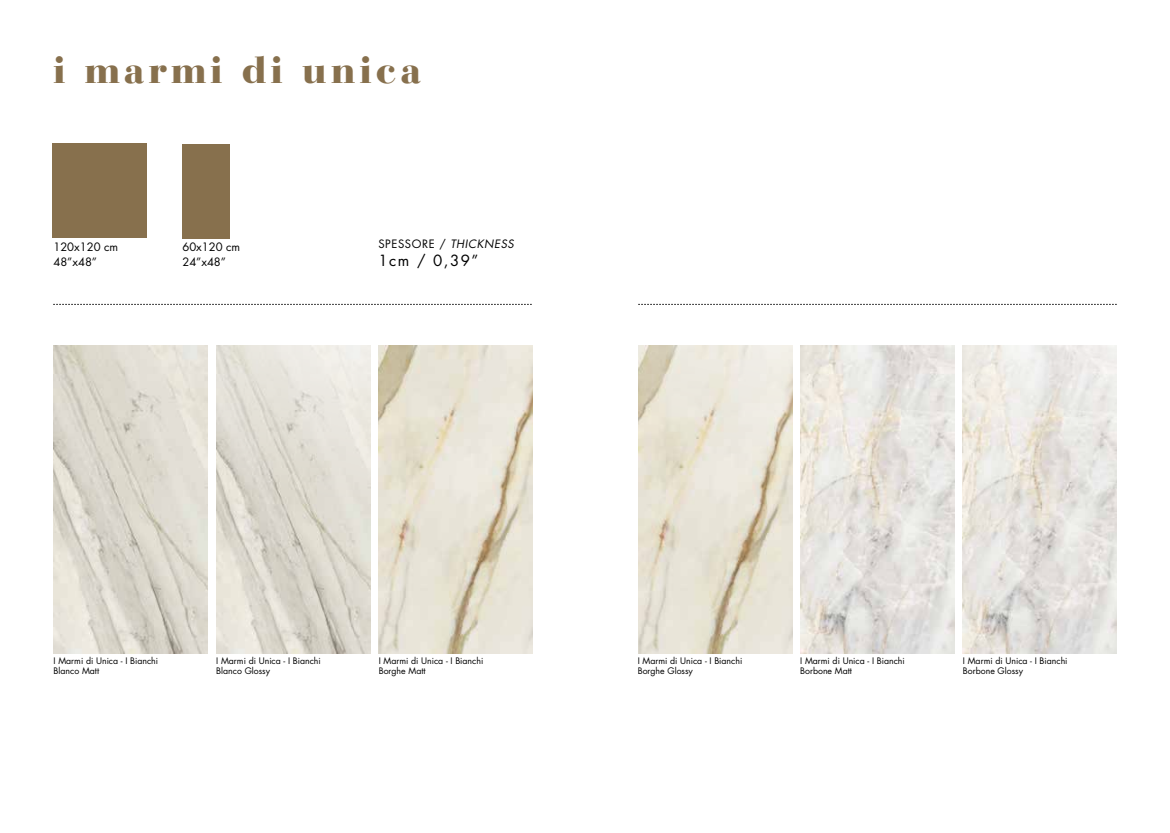
<style>
.page{position:relative;width:1170px;height:833px;background:#fff}
.page>*{position:absolute;margin:0;border:0;box-sizing:border-box;transform-origin:0 0}
.t1{font:900 37.5px "Bauer Bodoni";letter-spacing:.1em;color:#87704d}
.t2{font:15px "Futura";color:#000}
.t3{font:11.25px/15px "Futura";color:#000}
.t4{font:8.75px/10px "Futura";color:#000}
.s1{font-style:italic}
</style>
<div class="page">
<svg style="left:53px;top:304px;width:478px;height:1px"></svg>
<svg style="left:638px;top:304px;width:478px;height:1px"></svg>
<img style="left:54px;top:346px;width:153px;height:307px">
<img style="left:216px;top:346px;width:154px;height:307px">
<img style="left:379px;top:346px;width:153px;height:307px">
<img style="left:800px;top:346px;width:153px;height:307px">
<img style="left:962px;top:346px;width:154px;height:307px">
<div style="left:182px;top:144px;width:47px;height:94px;background:#87704d"></div>
<div style="left:53px;top:143px;width:94px;height:94px;background:#87704d"></div>
<img style="left:638px;top:346px;width:154px;height:307px">
<h1 class="t1" style="left:53px;top:47px;width:369px">i marmi di unica</h1>
<p class="t3" style="left:53px;top:239px;width:66px">120x120 cm<br>48”x48”</p>
<p class="t3" style="left:182px;top:240px;width:59px">60x120 cm<br>24”x48”</p>
<p class="t3" style="left:378px;top:237px;width:139px">S P E S S O R E / <span class="s1">THICKNESS</span></p>
<h2 class="t2" style="left:378px;top:250px;width:101px">1cm / 0,39”</h2>
<p class="t4" style="left:54px;top:655px;width:106px">I Marmi di Unica - I Bianchi<br>Blanco Matt</p>
<p class="t4" style="left:216px;top:655px;width:106px">I Marmi di Unica - I Bianchi<br>Blanco Glossy</p>
<p class="t4" style="left:379px;top:655px;width:106px">I Marmi di Unica - I Bianchi<br>Borghe Matt</p>
<p class="t4" style="left:637px;top:655px;width:106px">I Marmi di Unica - I Bianchi<br>Borghe Glossy</p>
<p class="t4" style="left:800px;top:655px;width:106px">I Marmi di Unica - I Bianchi<br>Borbone Matt</p>
<p class="t4" style="left:962px;top:655px;width:106px">I Marmi di Unica - I Bianchi<br>Borbone Glossy</p>
</div>
